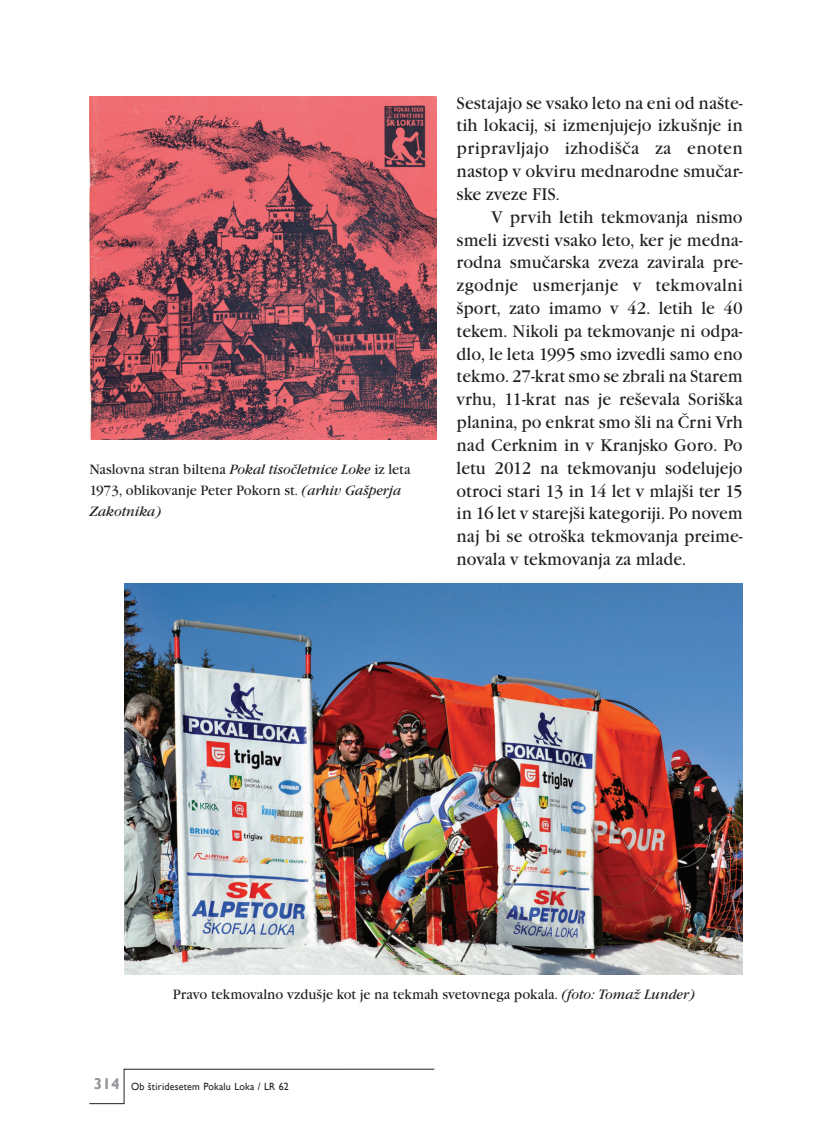
<style>
.page{position:relative;width:819px;height:1141px;background:#fff}
.page>*{position:absolute;margin:0;border:0;box-sizing:border-box;transform-origin:0 0}
.Body__7_first_line{font:17.5px/22.8px "Garamond Itc TEE";color:#231f20;text-align:justify;scale:.94 1}
.Body__7_first_line-2{font:17.5px/22.8px "Garamond Itc TEE";color:#231f20;text-align:justify;scale:.95 1}
.Tekst_k_sliki_levo{font:14px/21px "Garamond Itc TEE";color:#231f20;scale:.95 1}
.t1{font:10.5px "Gill Sans";letter-spacing:.02em;color:#231f20;scale:.95 1}
.s1{font-style:italic}
.s2{font-weight:700;font-size:15.75px;color:#939598}
</style>
<div class="page">
<svg style="left:89px;top:1069px;width:345px;height:35px"></svg>
<img style="left:89px;top:97px;width:348px;height:342px">
<img style="left:125px;top:584px;width:617px;height:391px">
<p class="Tekst_k_sliki_levo" style="left:89px;top:459px;width:340px">Naslovna stran biltena <span class="s1">Pokal tisočletnice Loke</span> iz leta<br>1973, oblikovanje Peter Pokorn st. <span class="s1">(arhiv Gašperja<br>Zakotnika)</span></p>
<p class="Body__7_first_line-2" style="left:456px;top:92px;width:303px">Sestajajo se vsako leto na eni od našte&shy;tih lokacij, si izmenjujejo izkušnje in pripravljajo izhodišča za enoten nastop v okviru mednarodne smučar&shy;ske zveze FIS.</p>
<p class="Body__7_first_line" style="left:456px;top:206px;width:306px;text-indent:35px">V prvih letih tekmovanja nismo smeli izvesti vsako leto, ker je medna&shy;rodna smučarska zveza zavirala pre&shy;zgodnje usmerjanje v tekmovalni šport, zato imamo v 42. letih le 40 tekem. Nikoli pa tekmovanje ni odpa&shy;dlo, le leta 1995 smo izvedli samo eno tekmo. 27-krat smo se zbrali na Starem vrhu, 11-krat nas je reševala Soriška planina, po enkrat smo šli na Črni Vrh nad Cerknim in v Kranjsko Goro. Po letu 2012 na tekmovanju sodelujejo otroci stari 13 in 14 let v mlajši ter 15 in 16 let v starejši kategoriji. Po novem naj bi se otroška tekmovanja preime&shy;novala v tekmovanja za mlade.</p>
<p class="Tekst_k_sliki_levo" style="left:173px;top:984px;width:551px">Pravo tekmovalno vzdušje kot je na tekmah svetovnega pokala. <span class="s1">(foto: Tomaž Lunder)</span></p>
<p class="t1" style="left:94px;top:1080px;width:207px"><span class="s2">314</span> Ob štiridesetem Pokalu Loka / LR 62</p>
</div>
